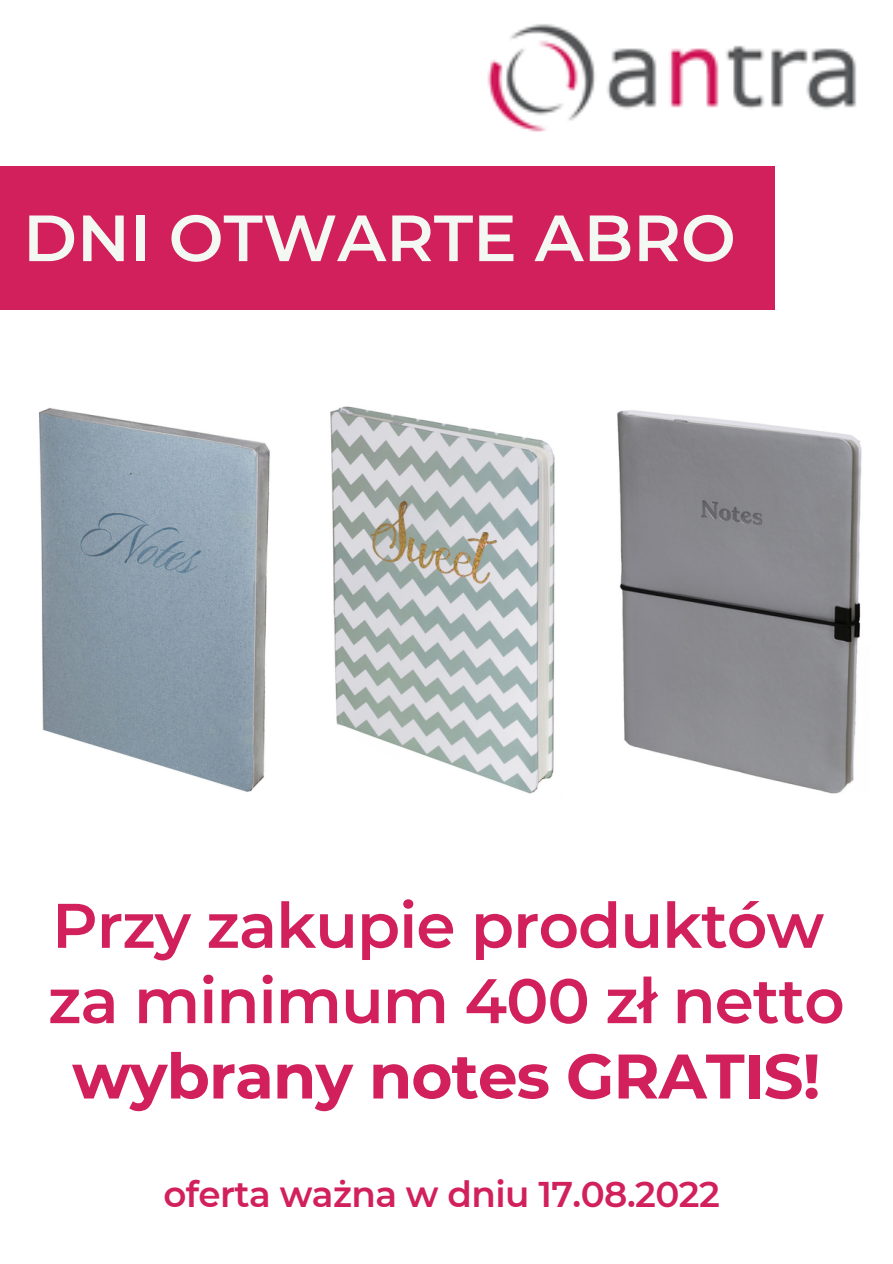
<style>
.page{position:relative;width:893px;height:1264px;background:#fff}
.page>*{position:absolute;margin:0;border:0;box-sizing:border-box;transform-origin:0 0}
.t1{font:600 65.1px "Montserrat";color:#f4f8f3}
.t2{font:600 62.85px/75.3px "Montserrat";letter-spacing:-.015em;color:#d1205b}
.t3{font:700 62.85px "Montserrat";letter-spacing:-.015em;color:#d1205b}
.t4{font:600 35.7px "Montserrat";letter-spacing:-.015em;color:#d1205b}
</style>
<div class="page">
<img style="left:487px;top:24px;width:370px;height:108px">
<div style="left:0;top:166px;width:775px;height:144px;background:#d1205b"></div>
<img style="left:38px;top:408px;width:232px;height:384px">
<img style="left:330px;top:406px;width:225px;height:388px">
<img style="left:617px;top:410px;width:245px;height:384px">
<p class="t1" style="left:23px;top:198px;width:714px">DNI OTWARTE ABRO</p>
<p class="t2" style="left:48px;top:887px;width:798px">Przy zakupie produktów za minimum 400 zł netto</p>
<p class="t3" style="left:72px;top:1037px;width:750px">wybrany notes GRATIS!</p>
<p class="t4" style="left:163px;top:1171px;width:558px">oferta ważna w dniu 17.08.2022</p>
</div>
